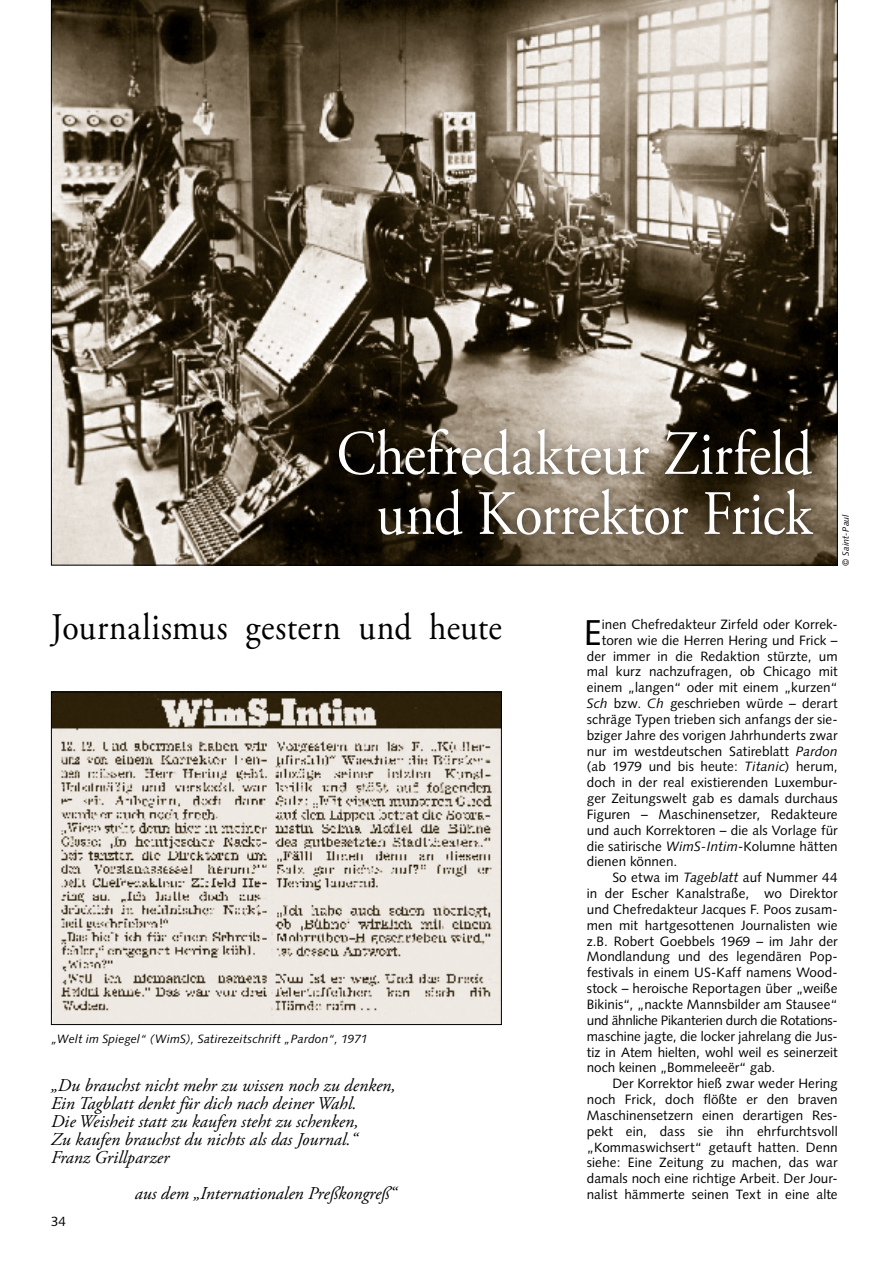
<style>
.page{position:relative;width:893px;height:1263px;background:#fff}
.page>*{position:absolute;margin:0;border:0;box-sizing:border-box;transform-origin:0 0}
.t1{font:63px/60px "Adobe Garamond Pro";letter-spacing:-.005em;color:#fff;text-align:right;scale:.9 1}
.t2{font:37.5px "Adobe Garamond Pro";letter-spacing:.015em;color:#000;scale:.9 1}
.t3{font:36px "Syntax";color:#000}
.t4{font:italic 18px/18px "Adobe Garamond Pro";color:#000}
.t5{font:13.5px "Syntax";letter-spacing:.005em;color:#000}
.t6{font:13.5px "Syntax";letter-spacing:-.02em;color:#000}
.t7{font:italic 12px "Syntax";letter-spacing:.01em;color:#000}
.t8{font:italic 9px "Syntax";letter-spacing:.02em;color:#000}
.s1{font-style:italic}
</style>
<div class="page">
<svg style="left:51px;top:0;width:787px;height:565px;background:#776d5d"></svg>
<div style="left:329px;top:419px;width:493px;height:125px;background:#000;opacity:.5"></div>
<img style="left:53px;top:694px;width:447px;height:329px">
<div style="left:51px;top:692px;width:451px;height:333px;border:1px solid #000"></div>
<h1 class="t1" style="left:336px;top:426px;width:530px">Chefredakteur Zirfeld und Korrektor Frick</h1>
<p class="t8" style="left:840px;top:566px;width:53px;rotate:-90deg">© Saint-Paul</p>
<h2 class="t2" style="left:51px;top:604px;width:502px">Journalismus gestern und heute</h2>
<p class="t7" style="left:51px;top:1031px;width:318px">„Welt im Spiegel“ (WimS), Satirezeitschrift „Pardon“, 1971</p>
<h3 class="t4" style="left:51px;top:1077px;width:346px">„Du brauchst nicht mehr zu wissen noch zu denken, Ein Tagblatt denkt für dich nach deiner Wahl.<br>Die Weisheit statt zu kaufen steht zu schenken,<br>Zu kaufen brauchst du nichts als das Journal.“ Franz Grillparzer</h3>
<h3 class="t4" style="left:135px;top:1185px;width:263px">aus dem „Internationalen Preßkongreß“</h3>
<p class="t5" style="left:51px;top:1214px;width:17px">34</p>
<h3 class="t3" style="left:584px;top:611px;width:19px">E</h3>
<p class="t5" style="left:602px;top:616px;width:237px">inen Chefredakteur Zirfeld oder Korrek-</p>
<p class="t5" style="left:602px;top:632px;width:237px">toren wie die Herren Hering und Frick –</p>
<p class="t5" style="left:587px;top:648px;width:252px">der immer in die Redaktion stürzte, um</p>
<p class="t5" style="left:587px;top:664px;width:252px">mal kurz nachzufragen, ob Chicago mit</p>
<p class="t5" style="left:587px;top:679px;width:252px">einem „langen“ oder mit einem „kurzen“</p>
<p class="t5" style="left:587px;top:695px;width:252px"><span class="s1">Sch</span> bzw. <span class="s1">Ch</span> geschrieben würde – derart</p>
<p class="t5" style="left:587px;top:711px;width:252px">schräge Typen trieben sich anfangs der sie-</p>
<p class="t5" style="left:587px;top:727px;width:252px">bziger Jahre des vorigen Jahrhunderts zwar</p>
<p class="t5" style="left:587px;top:743px;width:252px">nur im westdeutschen Satireblatt <span class="s1">Pardon</span></p>
<p class="t5" style="left:587px;top:759px;width:252px">(ab 1979 und bis heute: <span class="s1">Titanic</span>) herum,</p>
<p class="t5" style="left:587px;top:775px;width:252px">doch in der real existierenden Luxembur-</p>
<p class="t5" style="left:587px;top:790px;width:252px">ger Zeitungswelt gab es damals durchaus</p>
<p class="t5" style="left:587px;top:806px;width:252px">Figuren – Maschinensetzer, Redakteure</p>
<p class="t5" style="left:587px;top:822px;width:252px">und auch Korrektoren – die als Vorlage für</p>
<p class="t5" style="left:587px;top:838px;width:252px">die satirische <span class="s1">WimS-Intim</span>-Kolumne hätten</p>
<p class="t5" style="left:587px;top:854px;width:92px">dienen können.</p>
<p class="t5" style="left:612px;top:870px;width:227px">So etwa im <span class="s1">Tageblatt</span> auf Nummer 44</p>
<p class="t5" style="left:587px;top:885px;width:252px">in der Escher Kanalstraße, wo Direktor</p>
<p class="t5" style="left:587px;top:901px;width:252px">und Chefredakteur Jacques F. Poos zusam-</p>
<p class="t5" style="left:587px;top:917px;width:252px">men mit hartgesottenen Journalisten wie</p>
<p class="t5" style="left:587px;top:933px;width:252px">z.B. Robert Goebbels 1969 – im Jahr der</p>
<p class="t5" style="left:587px;top:949px;width:250px">Mondlandung und des legendären Pop-</p>
<p class="t5" style="left:587px;top:965px;width:250px">festivals in einem US-Kaff namens Wood-</p>
<p class="t5" style="left:587px;top:980px;width:252px">stock – heroische Reportagen über „weiße</p>
<p class="t5" style="left:587px;top:996px;width:252px">Bikinis“, „nackte Mannsbilder am Stausee“</p>
<p class="t6" style="left:587px;top:1012px;width:250px">und ähnliche Pikanterien durch die Rotations-</p>
<p class="t5" style="left:587px;top:1028px;width:252px">maschine jagte, die locker jahrelang die Jus-</p>
<p class="t5" style="left:587px;top:1044px;width:252px">tiz in Atem hielten, wohl weil es seinerzeit</p>
<p class="t5" style="left:587px;top:1060px;width:190px">noch keinen „Bommeleeër“ gab.</p>
<p class="t5" style="left:612px;top:1075px;width:227px">Der Korrektor hieß zwar weder Hering</p>
<p class="t5" style="left:587px;top:1091px;width:252px">noch Frick, doch flößte er den braven</p>
<p class="t5" style="left:587px;top:1107px;width:252px">Maschinensetzern einen derartigen Res-</p>
<p class="t5" style="left:587px;top:1123px;width:252px">pekt ein, dass sie ihn ehrfurchtsvoll</p>
<p class="t5" style="left:587px;top:1139px;width:252px">„Kommaswichsert“ getauft hatten. Denn</p>
<p class="t5" style="left:587px;top:1155px;width:252px">siehe: Eine Zeitung zu machen, das war</p>
<p class="t5" style="left:587px;top:1170px;width:252px">damals noch eine richtige Arbeit. Der Jour-</p>
<p class="t5" style="left:587px;top:1186px;width:252px">nalist hämmerte seinen Text in eine alte</p>
</div>
